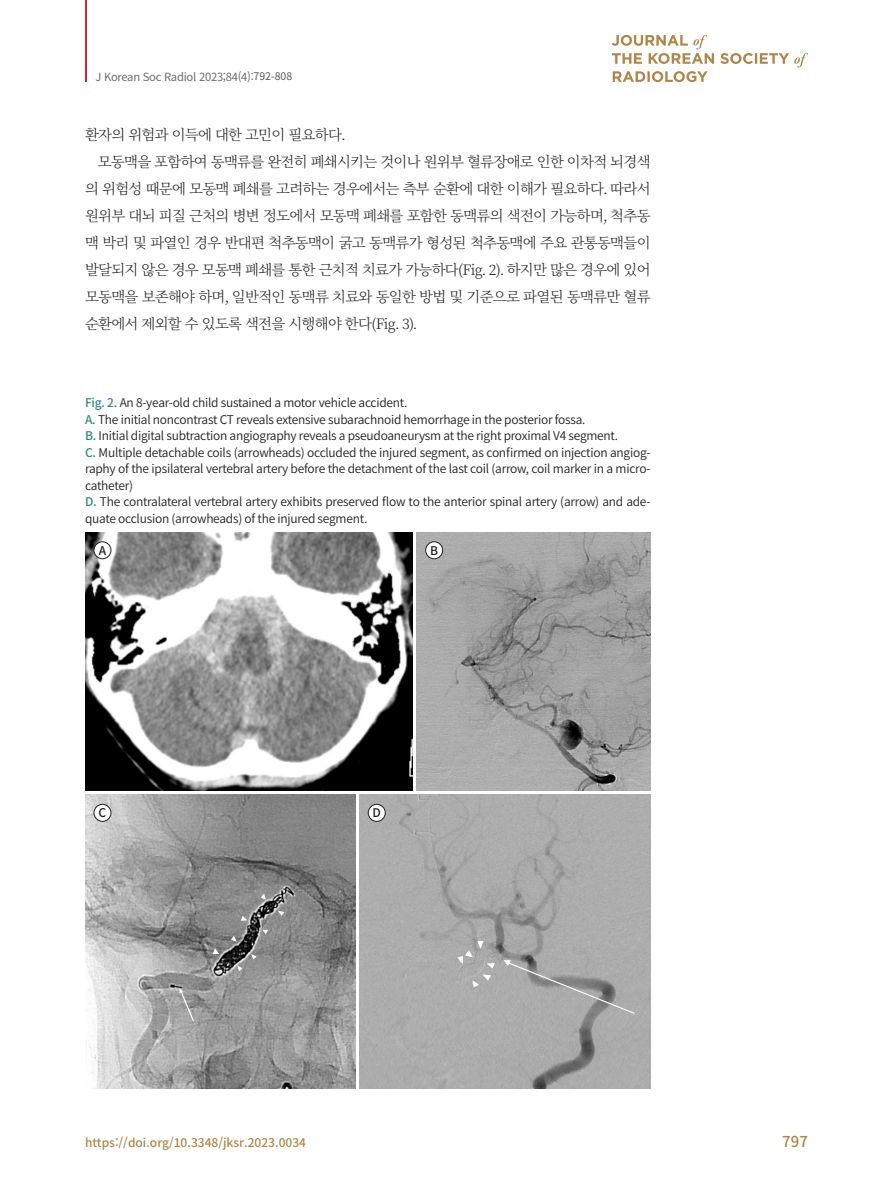
<style>
.page{position:relative;width:893px;height:1191px;background:#fff}
.page>*{position:absolute;margin:0;border:0;box-sizing:border-box;transform-origin:0 0}
.t1{font:500 15px "Noto Sans CJ Kkr";color:#b08548}
.본문{font:300 14.4px/27px "Noto Serif CJ Kkr";letter-spacing:-.05em;color:#231f20;text-align:justify}
.그림제목1{font:600 12px/16.5px "Noto Sans CJ Kkr";letter-spacing:-.02em;color:#231f20;text-align:justify}
.그림제목{font:600 12px "Noto Sans CJ Kkr";letter-spacing:-.02em;color:#231f20}
.t2{font:500 12px "Noto Sans CJ Kkr";color:#b08548}
.캡션{font:500 12px "Noto Sans CJ Kkr";color:#231f20}
.t3{font:11.25px "Noto Sans CJ Kkr";letter-spacing:-.025em;color:#6c6d70}
.s1{font-size:10.5px;color:#57585a}
.s2{font-weight:500;color:#328886}
</style>
<div class="page">
<hr style="left:85px;top:0;width:2px;height:82px;background:#c8242b">
<svg style="left:612px;top:35px;width:196px;height:47px"></svg>
<img style="left:85px;top:533px;width:328px;height:257px">
<img style="left:417px;top:533px;width:234px;height:257px">
<img style="left:85px;top:795px;width:271px;height:294px">
<img style="left:360px;top:795px;width:291px;height:294px">
<div style="left:94px;top:542px;width:17px;height:17px;background:#fff;border-radius:50%"></div>
<div style="left:94px;top:541px;width:17px;height:18px;border:1px solid #231f20;border-radius:50%"></div>
<div style="left:94px;top:804px;width:17px;height:17px;background:#fff;border-radius:50%"></div>
<div style="left:94px;top:804px;width:17px;height:17px;border:1px solid #231f20;border-radius:50%"></div>
<div style="left:426px;top:542px;width:17px;height:17px;background:#fff;border-radius:50%"></div>
<div style="left:425px;top:541px;width:18px;height:18px;border:1px solid #231f20;border-radius:50%"></div>
<div style="left:368px;top:804px;width:17px;height:17px;background:#fff;border-radius:50%"></div>
<div style="left:368px;top:804px;width:17px;height:17px;border:1px solid #231f20;border-radius:50%"></div>
<svg style="left:261px;top:893px;width:5px;height:6px"></svg>
<svg style="left:241px;top:915px;width:6px;height:6px"></svg>
<svg style="left:231px;top:935px;width:5px;height:6px"></svg>
<svg style="left:213px;top:948px;width:6px;height:6px"></svg>
<svg style="left:237px;top:965px;width:6px;height:6px"></svg>
<svg style="left:251px;top:954px;width:6px;height:5px"></svg>
<svg style="left:262px;top:929px;width:6px;height:5px"></svg>
<svg style="left:278px;top:911px;width:6px;height:4px"></svg>
<svg style="left:179px;top:988px;width:16px;height:34px"></svg>
<svg style="left:473px;top:974px;width:18px;height:13px"></svg>
<svg style="left:458px;top:941px;width:37px;height:27px"></svg>
<svg style="left:504px;top:960px;width:132px;height:54px;background:#a4a4a4"></svg>
<p class="t3" style="left:96px;top:70px;width:198px">J Korean Soc Radiol 2023;84(4):<span class="s1">792-808</span></p>
<p class="본문" style="left:85px;top:122px;width:262px">환자의 위험과 이득에 대한 고민이 필요하다.</p>
<p class="본문" style="left:85px;top:149px;width:567px;text-indent:13px">모동맥을 포함하여 동맥류를 완전히 폐쇄시키는 것이나 원위부 혈류장애로 인한 이차적 뇌경색 의 위험성 때문에 모동맥 폐쇄를 고려하는 경우에서는 측부 순환에 대한 이해가 필요하다. 따라서 원위부 대뇌 피질 근처의 병변 정도에서 모동맥 폐쇄를 포함한 동맥류의 색전이 가능하며, 척추동 맥 박리 및 파열인 경우 반대편 척추동맥이 굵고 동맥류가 형성된 척추동맥에 주요 관통동맥들이 발달되지 않은 경우 모동맥 폐쇄를 통한 근치적 치료가 가능하다(Fig. 2). 하지만 많은 경우에 있어 모동맥을 보존해야 하며, 일반적인 동맥류 치료와 동일한 방법 및 기준으로 파열된 동맥류만 혈류 순환에서 제외할 수 있도록 색전을 시행해야 한다(Fig. 3).</p>
<p class="그림제목" style="left:85px;top:396px;width:324px"><span class="s2">Fig. 2.</span> An 8-year-old child sustained a motor vehicle accident.</p>
<p class="그림제목1" style="left:85px;top:411px;width:502px"><span class="s2">A.</span> The initial noncontrast CT reveals extensive subarachnoid hemorrhage in the posterior fossa.</p>
<p class="그림제목1" style="left:85px;top:428px;width:535px"><span class="s2">B.</span> Initial digital subtraction angiography reveals a pseudoaneurysm at the right proximal V4 segment.</p>
<p class="그림제목1" style="left:85px;top:444px;width:567px"><span class="s2">C.</span> Multiple detachable coils (arrowheads) occluded the injured segment, as confirmed on injection angiog&shy;raphy of the ipsilateral vertebral artery before the detachment of the last coil (arrow, coil marker in a micro&shy;catheter)</p>
<p class="그림제목1" style="left:85px;top:494px;width:567px"><span class="s2">D.</span> The contralateral vertebral artery exhibits preserved flow to the anterior spinal artery (arrow) and ade&shy;quate occlusion (arrowheads) of the injured segment.</p>
<p class="캡션" style="left:99px;top:543px;width:9px">A</p>
<p class="캡션" style="left:430px;top:543px;width:10px">B</p>
<p class="캡션" style="left:99px;top:806px;width:9px">C</p>
<p class="캡션" style="left:373px;top:806px;width:10px">D</p>
<p class="t2" style="left:85px;top:1135px;width:222px">https://doi.org/10.3348/jksr.2023.0034</p>
<p class="t1" style="left:782px;top:1132px;width:27px">797</p>
</div>
